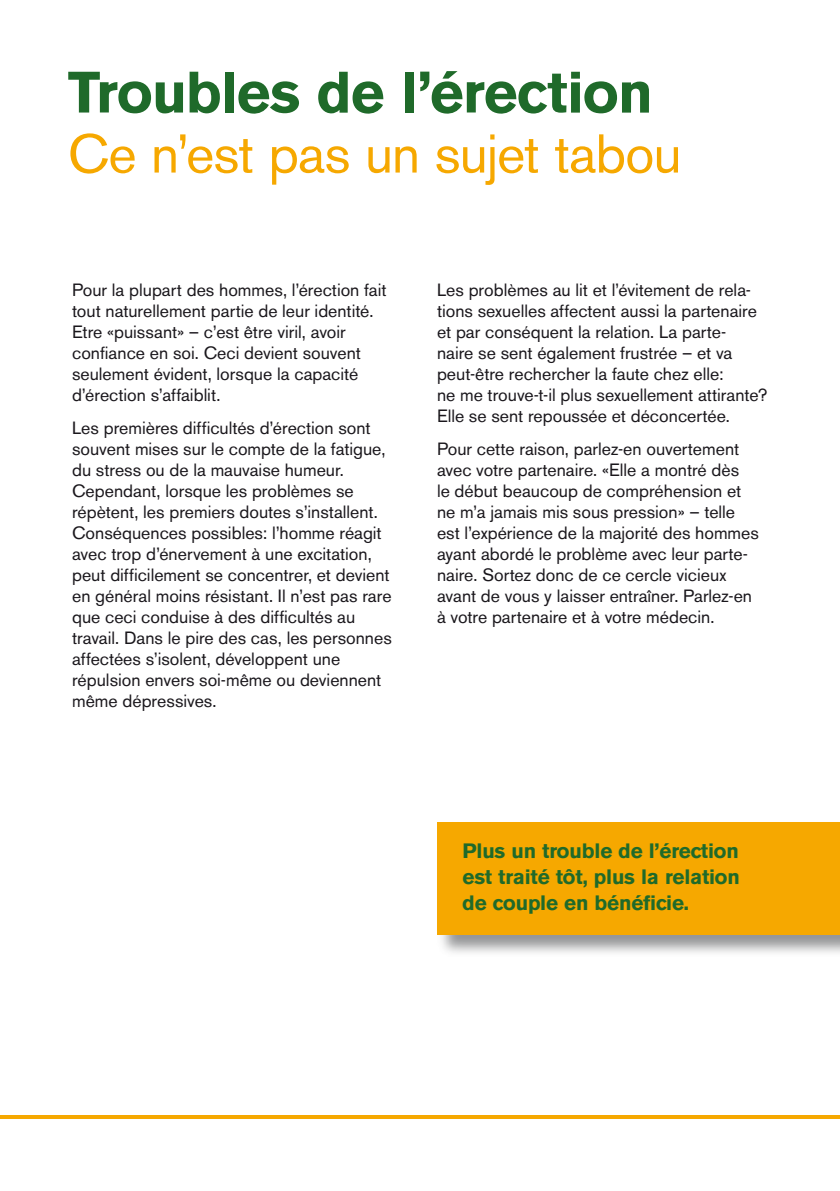
<style>
.page{position:relative;width:840px;height:1191px;background:#fff}
.page>*{position:absolute;margin:0;border:0;box-sizing:border-box;transform-origin:0 0}
.t1{font:700 56px "AK11";letter-spacing:-.005em;color:#1f6a2a}
.t2{font:52px "AK11";letter-spacing:-.005em;color:#f6a800}
.t3{font:700 20px/26px "AK11";color:#1f6a2a;text-align:justify}
.t4{font:17px/21px "AK11";letter-spacing:.015em;color:#1a171c}
</style>
<div class="page">
<hr style="left:0;top:1115px;width:839px;height:4px;background:#f6a800">
<div style="left:436px;top:821px;width:403px;height:136px;background:#707173;opacity:.75"></div>
<div style="left:437px;top:822px;width:402px;height:112px;background:#f6a800"></div>
<h1 class="t1" style="left:68px;top:59px;width:585px">Troubles de l’érection</h1>
<h2 class="t2" style="left:68px;top:124px;width:614px">Ce n’est pas un sujet tabou</h2>
<p class="t4" style="left:72px;top:280px;width:316px">Pour la plupart des hommes, l’érection fait tout naturellement partie de leur identité.<br>Etre «puissant» – c’est être viril, avoir confiance en soi. Ceci devient souvent seulement évident, lorsque la capacité d’érection s’affaiblit.</p>
<p class="t4" style="left:72px;top:417px;width:321px">Les premières difficultés d’érection sont souvent mises sur le compte de la fatigue, du stress ou de la mauvaise humeur.<br>Cependant, lorsque les problèmes se répètent, les premiers doutes s’installent.<br>Conséquences possibles: l’homme réagit avec trop d’énervement à une excitation, peut difficilement se concentrer, et devient en général moins résistant. Il n’est pas rare que ceci conduise à des difficultés au travail. Dans le pire des cas, les personnes affectées s’isolent, développent une répulsion envers soi-même ou deviennent même dépressives.</p>
<p class="t4" style="left:437px;top:280px;width:331px">Les problèmes au lit et l’évitement de rela&shy;tions sexuelles affectent aussi la partenaire et par conséquent la relation. La parte-<br>naire se sent également frustrée – et va peut-être rechercher la faute chez elle:<br>ne me trouve-t-il plus sexuellement attirante?<br>Elle se sent repoussée et déconcertée.</p>
<p class="t4" style="left:437px;top:438px;width:323px">Pour cette raison, parlez-en ouvertement avec votre partenaire. «Elle a montré dès<br>le début beaucoup de compréhension et ne m’a jamais mis sous pression» – telle est l’expérience de la majorité des hommes ayant abordé le problème avec leur parte&shy;naire. Sortez donc de ce cercle vicieux avant de vous y laisser entraîner. Parlez-en à votre partenaire et à votre médecin.</p>
<p class="t3" style="left:462px;top:838px;width:279px">Plus un trouble de l’érection est traité tôt, plus la relation de couple en bénéficie.</p>
</div>
